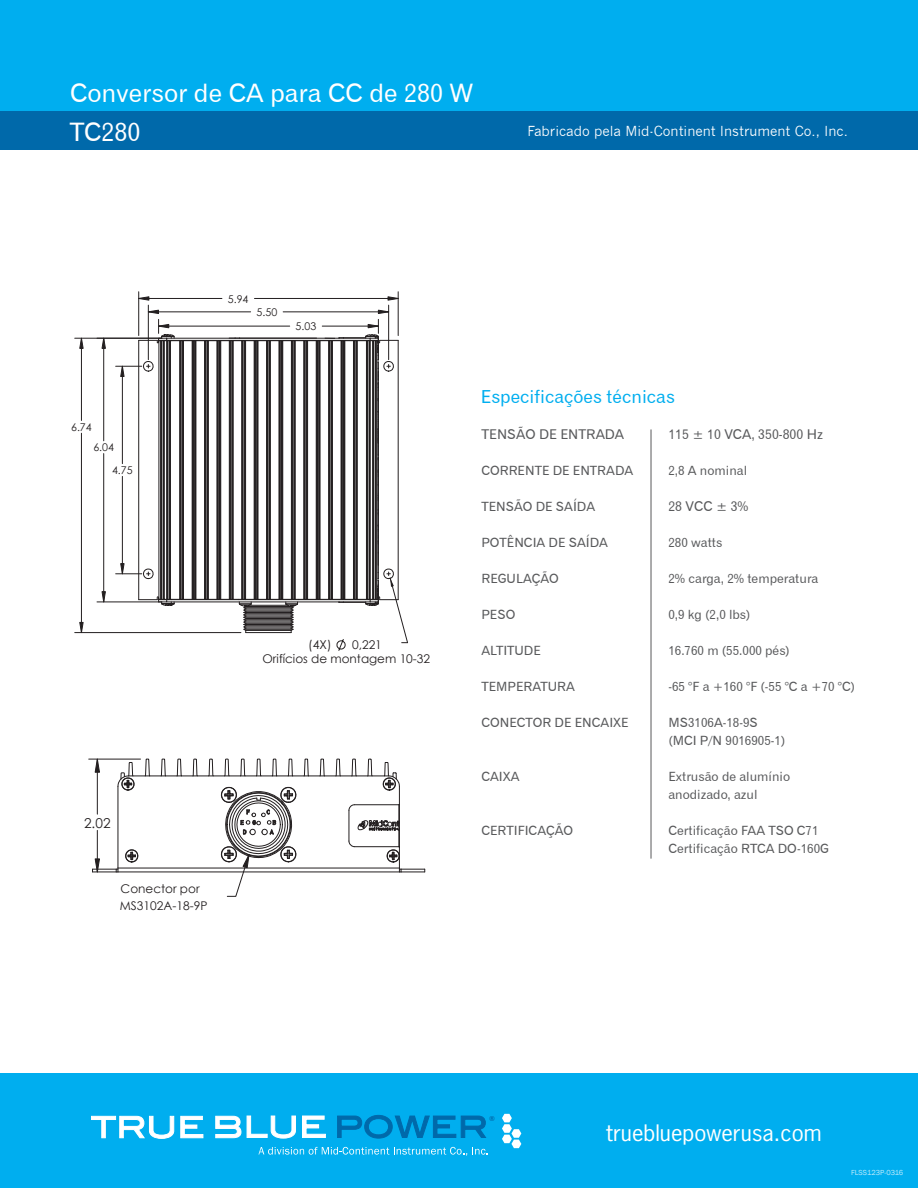
<style>
.page{position:relative;width:918px;height:1188px;background:#fff}
.page>*{position:absolute;margin:0;border:0;box-sizing:border-box;transform-origin:0 0}
.t1{font:25.5px/39px "Gothic 720 BT Roman B";color:#fff}
.t2{font:21.3px "News Gothic";color:#fff;scale:1.05 1}
.t3{font:18px "Gothic 720 BT Roman B";color:#00aeef}
.t4{font:13.65px "Century Gothic";color:#231f20}
.t5{font:13.5px "News Gothic";color:#fff}
.t6{font:13.5px "Gothic 720 BT Roman B";color:#58595b}
.t7{font:12.75px/18px "Gothic 720 BT Roman B";color:#58595b}
.t8{font:12.3px "Century Gothic";color:#231f20}
.t9{font:12px/16.4px "Century Gothic";color:#231f20}
.t10{font:10.65px "Century Gothic";color:#231f20}
.t11{font:7.5px "Franklin Gothic";color:#bfebfb}
.t12{font:700 7.05px "Helvetica";color:#0069aa}
</style>
<div class="page">
<div style="left:0;top:0;width:918px;height:111px;background:#00aeef"></div>
<div style="left:0;top:111px;width:918px;height:38px;background:#0069aa"></div>
<div style="left:0;top:1073px;width:918px;height:115px;background:#00aeef"></div>
<hr style="left:651px;top:429px;width:1px;height:430px;background:#58595b">
<svg style="left:258px;top:1147px;width:230px;height:9px"></svg>
<svg style="left:91px;top:1116px;width:83px;height:23px"></svg>
<svg style="left:180px;top:1116px;width:23px;height:22px"></svg>
<svg style="left:337px;top:1115px;width:149px;height:23px"></svg>
<svg style="left:247px;top:1116px;width:49px;height:22px"></svg>
<svg style="left:302px;top:1116px;width:24px;height:22px"></svg>
<svg style="left:215px;top:1116px;width:26px;height:22px"></svg>
<svg style="left:502px;top:1114px;width:19px;height:34px"></svg>
<hr style="left:148px;top:305px;width:1px;height:55px;background:#231f20">
<hr style="left:388px;top:305px;width:1px;height:55px;background:#231f20">
<hr style="left:138px;top:292px;width:1px;height:44px;background:#231f20">
<hr style="left:398px;top:292px;width:1px;height:44px;background:#231f20">
<hr style="left:139px;top:298px;width:83px;height:1px;background:#231f20">
<hr style="left:254px;top:298px;width:144px;height:1px;background:#231f20">
<svg style="left:138px;top:296px;width:12px;height:5px"></svg>
<svg style="left:387px;top:296px;width:12px;height:5px"></svg>
<hr style="left:97px;top:602px;width:65px;height:1px;background:#231f20">
<hr style="left:103px;top:338px;width:1px;height:103px;background:#231f20">
<hr style="left:103px;top:454px;width:1px;height:148px;background:#231f20">
<svg style="left:101px;top:337px;width:5px;height:12px"></svg>
<svg style="left:101px;top:591px;width:5px;height:12px"></svg>
<hr style="left:75px;top:632px;width:166px;height:1px;background:#231f20">
<hr style="left:75px;top:338px;width:87px;height:1px;background:#231f20">
<hr style="left:81px;top:433px;width:1px;height:200px;background:#231f20">
<hr style="left:81px;top:338px;width:1px;height:82px;background:#231f20">
<svg style="left:79px;top:622px;width:5px;height:11px"></svg>
<svg style="left:79px;top:337px;width:5px;height:12px"></svg>
<hr style="left:118px;top:868px;width:281px;height:1px;background:#231f20">
<hr style="left:118px;top:786px;width:1px;height:82px;background:#231f20">
<hr style="left:128px;top:776px;width:261px;height:1px;background:#231f20">
<hr style="left:118px;top:872px;width:281px;height:1px;background:#231f20">
<svg style="left:117px;top:762px;width:19px;height:29px"></svg>
<svg style="left:144px;top:758px;width:7px;height:19px"></svg>
<svg style="left:160px;top:758px;width:6px;height:19px"></svg>
<svg style="left:176px;top:758px;width:6px;height:19px"></svg>
<svg style="left:192px;top:758px;width:6px;height:19px"></svg>
<svg style="left:208px;top:758px;width:6px;height:19px"></svg>
<svg style="left:224px;top:758px;width:6px;height:19px"></svg>
<svg style="left:239px;top:758px;width:7px;height:19px"></svg>
<svg style="left:255px;top:758px;width:7px;height:19px"></svg>
<svg style="left:271px;top:758px;width:7px;height:19px"></svg>
<svg style="left:287px;top:758px;width:6px;height:19px"></svg>
<svg style="left:303px;top:758px;width:6px;height:19px"></svg>
<svg style="left:319px;top:758px;width:6px;height:19px"></svg>
<svg style="left:335px;top:758px;width:6px;height:19px"></svg>
<svg style="left:348px;top:758px;width:77px;height:115px"></svg>
<svg style="left:214px;top:786px;width:87px;height:111px"></svg>
<hr style="left:89px;top:759px;width:52px;height:1px;background:#231f20">
<hr style="left:97px;top:759px;width:1px;height:55px;background:#231f20">
<hr style="left:97px;top:830px;width:1px;height:42px;background:#231f20">
<svg style="left:94px;top:758px;width:6px;height:15px"></svg>
<svg style="left:92px;top:849px;width:48px;height:24px"></svg>
<svg style="left:116px;top:309px;width:292px;height:342px"></svg>
<h1 class="t1" style="left:70px;top:73px;width:405px">Conversor de CA para CC de 280 W<br>TC280</h1>
<p class="t5" style="left:527px;top:124px;width:322px">Fabricado pela Mid-Continent Instrument Co., Inc.</p>
<p class="t10" style="left:71px;top:420px;width:22px">6.74</p>
<p class="t10" style="left:93px;top:440px;width:22px">6.04</p>
<p class="t10" style="left:112px;top:463px;width:22px">4.75</p>
<p class="t10" style="left:228px;top:291px;width:22px">5.94</p>
<p class="t10" style="left:257px;top:305px;width:22px">5.50</p>
<p class="t10" style="left:296px;top:319px;width:22px">5.03</p>
<p class="t8" style="left:308px;top:636px;width:25px">(4X)</p>
<p class="t9" style="left:263px;top:637px;width:169px;line-height:14.1px;text-indent:89px">0,221<br>Orifícios de montagem 10-32</p>
<p class="t4" style="left:84px;top:813px;width:28px">2.02</p>
<p class="t9" style="left:120px;top:881px;width:89px">Conector por<br>MS3102A-18-9P</p>
<h3 class="t3" style="left:481px;top:386px;width:196px">Especificações técnicas</h3>
<p class="t6" style="left:481px;top:426px;width:144px">TENSÃO DE ENTRADA</p>
<p class="t6" style="left:668px;top:426px;width:156px">115 ± 10 VCA, 350-800 Hz</p>
<p class="t7" style="left:481px;top:462px;width:153px">CORRENTE DE ENTRADA</p>
<p class="t7" style="left:668px;top:462px;width:80px">2,8 A nominal</p>
<p class="t7" style="left:481px;top:498px;width:115px">TENSÃO DE SAÍDA</p>
<p class="t6" style="left:668px;top:498px;width:82px">28 VCC ± 3%</p>
<p class="t7" style="left:481px;top:534px;width:128px">POTÊNCIA DE SAÍDA</p>
<p class="t7" style="left:668px;top:534px;width:56px">280 watts</p>
<p class="t7" style="left:481px;top:570px;width:79px">REGULAÇÃO</p>
<p class="t7" style="left:668px;top:570px;width:152px">2% carga, 2% temperatura</p>
<p class="t7" style="left:481px;top:606px;width:35px">PESO</p>
<p class="t7" style="left:668px;top:606px;width:84px">0,9 kg (2,0 lbs)</p>
<p class="t7" style="left:481px;top:642px;width:61px">ALTITUDE</p>
<p class="t7" style="left:668px;top:642px;width:123px">16.760 m (55.000 pés)</p>
<p class="t7" style="left:481px;top:678px;width:95px">TEMPERATURA</p>
<p class="t7" style="left:668px;top:678px;width:188px">-65 °F a +160 °F (-55 °C a +70 °C)</p>
<p class="t7" style="left:481px;top:714px;width:149px">CONECTOR DE ENCAIXE</p>
<p class="t7" style="left:668px;top:714px;width:118px">MS3106A-18-9S (MCI P/N 9016905-1)</p>
<p class="t7" style="left:481px;top:768px;width:40px">CAIXA</p>
<p class="t7" style="left:668px;top:768px;width:123px">Extrusão de alumínio anodizado, azul</p>
<p class="t7" style="left:481px;top:822px;width:93px">CERTIFICAÇÃO</p>
<p class="t7" style="left:668px;top:822px;width:162px">Certificação FAA TSO C71<br>Certificação RTCA DO-160G</p>
<p class="t12" style="left:489px;top:1113px;width:7px">®</p>
<h2 class="t2" style="left:606px;top:1119px;width:207px">truebluepowerusa.com</h2>
<p class="t11" style="left:851px;top:1167px;width:54px">FLSS123P-0316</p>
</div>
